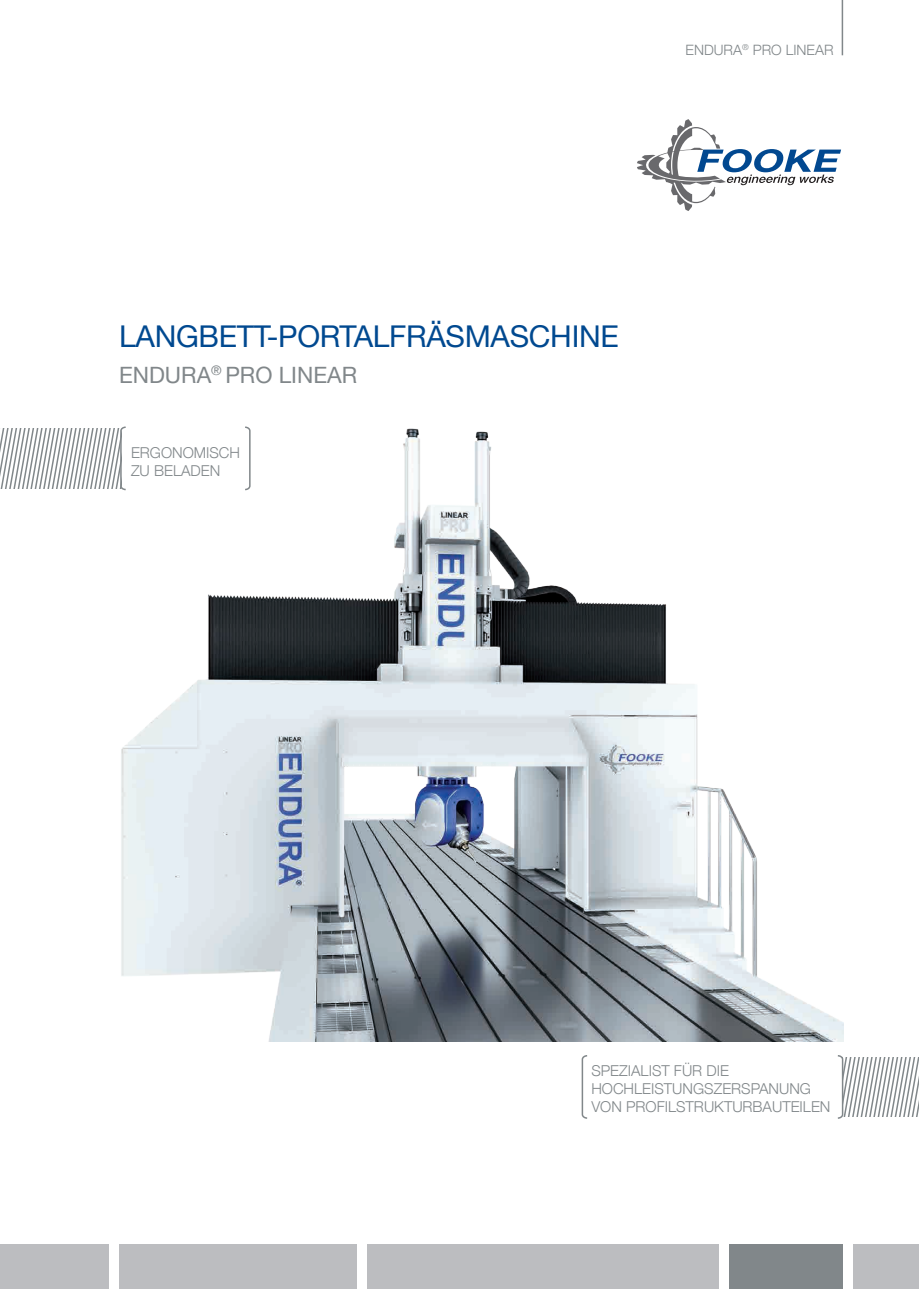
<style>
.page{position:relative;width:919px;height:1289px;background:#fff}
.page>*{position:absolute;margin:0;border:0;box-sizing:border-box;transform-origin:0 0}
.t1{font:30px "Helvetica Neue";letter-spacing:-.01em;color:#014990}
.t2{font:22.5px "Helvetica Neue";color:#81878a}
.t3{font:300 15px/18px "Helvetica Neue";color:#81878a}
.t4{font:300 14.25px "Helvetica Neue";color:#81878a}
</style>
<div class="page">
<div style="left:0;top:1244px;width:108px;height:44px;background:#bcbdc0"></div>
<div style="left:119px;top:1244px;width:237px;height:44px;background:#bcbdc0"></div>
<div style="left:367px;top:1244px;width:351px;height:44px;background:#bcbdc0"></div>
<div style="left:729px;top:1244px;width:113px;height:44px;background:#81878a"></div>
<div style="left:853px;top:1244px;width:65px;height:44px;background:#bcbdc0"></div>
<hr style="left:841px;top:0;width:2px;height:55px;background:#81878a">
<img style="left:121px;top:428px;width:722px;height:613px">
<svg style="left:243px;top:426px;width:8px;height:65px"></svg>
<svg style="left:0;top:426px;width:127px;height:65px"></svg>
<svg style="left:581px;top:1055px;width:7px;height:64px"></svg>
<svg style="left:837px;top:1055px;width:81px;height:64px"></svg>
<svg style="left:637px;top:119px;width:204px;height:92px"></svg>
<p class="t4" style="left:685px;top:38px;width:149px">ENDURA<sup>®</sup> PRO LINEAR</p>
<h1 class="t1" style="left:119px;top:314px;width:501px">LANGBETT-PORTALFRÄSMASCHINE</h1>
<h2 class="t2" style="left:119px;top:358px;width:239px">ENDURA<sup>®</sup> PRO LINEAR</h2>
<p class="t3" style="left:131px;top:442px;width:111px">ERGONOMISCH<br>ZU BELADEN</p>
<p class="t3" style="left:591px;top:1060px;width:240px">SPEZIALIST FÜR DIE<br>HOCHLEISTUNGSZERSPANUNG<br>VON PROFILSTRUKTURBAUTEILEN</p>
</div>
